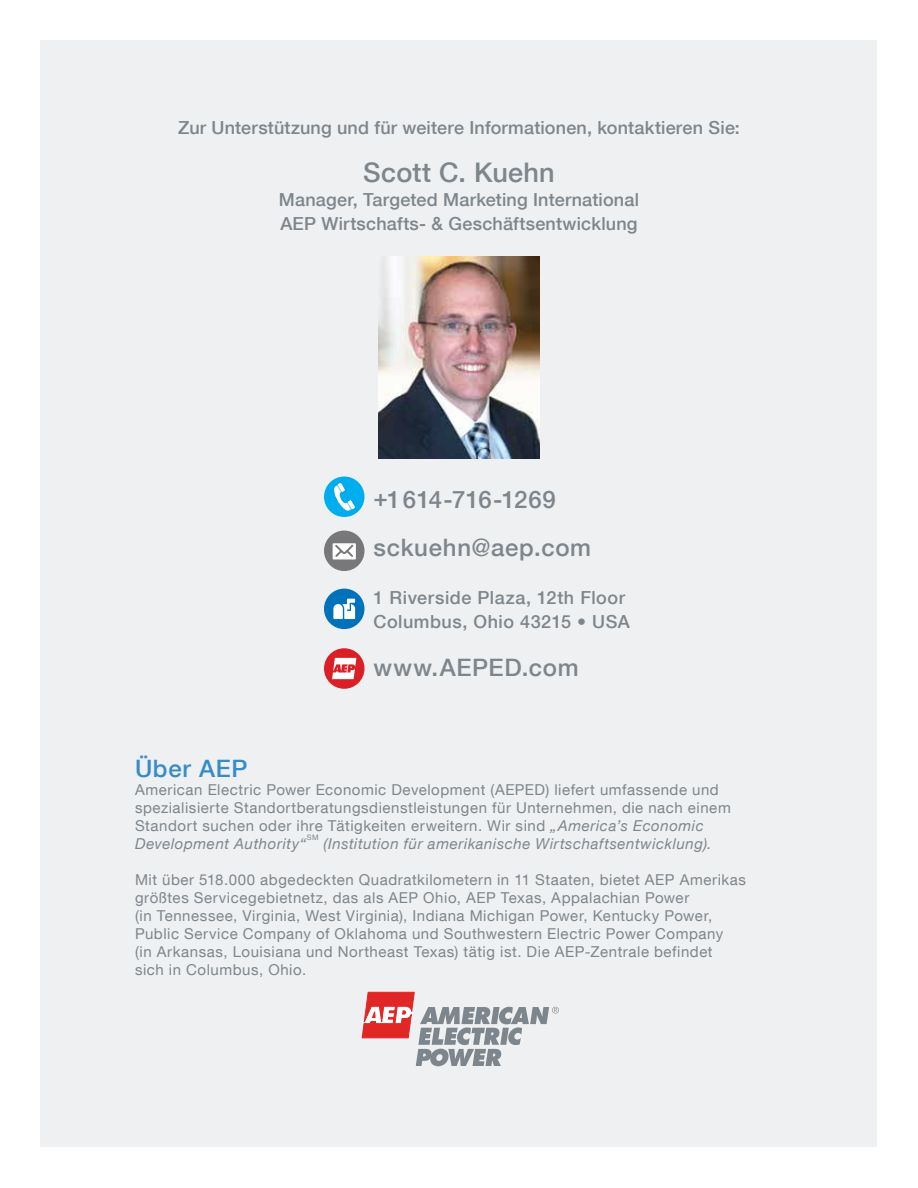
<style>
.page{position:relative;width:918px;height:1188px;background:#fff}
.page>*{position:absolute;margin:0;border:0;box-sizing:border-box;transform-origin:0 0}
.t1{font:500 27px "Helvetica Neue W01 65";letter-spacing:.01em;color:#7d868c}
.t2{font:500 24px/48px "Helvetica Neue W01 65";letter-spacing:.03em;color:#7d868c}
.t3{font:500 24px "Helvetica Neue W01 65";letter-spacing:.03em;color:#358ccb}
.t4{font:500 18px/24px "Helvetica Neue W01 65";letter-spacing:.015em;color:#7d868c}
.t5{font:15px/18px "Helvetica Neue W01 55 Roman";letter-spacing:.035em;color:#7d868c}
.t6{font:15px "Helvetica Neue W01 56 It";letter-spacing:.04em;color:#7d868c}
.t7{font:7.5px "Helvetica Neue W01 55 Roman";color:#7d868c}
.s1{font-family:"Helvetica Neue W01 56 It"}
</style>
<div class="page">
<div style="left:40px;top:40px;width:838px;height:1108px;background:#eff0f1"></div>
<svg style="left:362px;top:992px;width:197px;height:74px"></svg>
<img style="left:378px;top:256px;width:162px;height:203px">
<div style="left:324px;top:531px;width:40px;height:40px;background:#78787a;border-radius:50%"></div>
<svg style="left:333px;top:543px;width:23px;height:16px"></svg>
<svg style="left:333px;top:543px;width:22px;height:16px"></svg>
<div style="left:324px;top:648px;width:40px;height:41px;background:#db1f26;border-radius:50%"></div>
<svg style="left:332px;top:658px;width:24px;height:21px"></svg>
<svg style="left:324px;top:477px;width:40px;height:40px"></svg>
<img style="left:325px;top:477px;width:39px;height:39px">
<div style="left:324px;top:589px;width:40px;height:40px;background:#0072bc;border-radius:50%"></div>
<svg style="left:333px;top:599px;width:22px;height:20px"></svg>
<p class="t4" style="left:178px;top:116px;width:563px">Zur Unterstützung und für weitere Informationen, kontaktieren Sie:</p>
<h1 class="t1" style="left:363px;top:157px;width:193px">Scott C. Kuehn</h1>
<p class="t4" style="left:279px;top:188px;width:362px">Manager, Targeted Marketing International<br>AEP Wirtschafts- &amp; Geschäftsentwicklung</p>
<h2 class="t3" style="left:135px;top:754px;width:114px">Über AEP</h2>
<h2 class="t2" style="left:374px;top:475px;width:219px">+1614-716-1269 sckuehn@aep.com</h2>
<p class="t4" style="left:374px;top:585px;width:258px">1 Riverside Plaza, 12th Floor<br>Columbus, Ohio 43215 • USA</p>
<h2 class="t2" style="left:374px;top:643px;width:207px">www.AEPED.com</h2>
<p class="t5" style="left:135px;top:781px;width:597px">American Electric Power Economic Development (AEPED) liefert umfassende und spezialisierte Standortberatungsdienstleistungen für Unternehmen, die nach einem<br>Standort suchen oder ihre Tätigkeiten erweitern. Wir sind <span class="s1">„America’s Economic</span></p>
<p class="t6" style="left:135px;top:835px;width:173px">Development Authority“</p>
<p class="t7" style="left:307px;top:833px;width:13px">SM</p>
<p class="t6" style="left:324px;top:835px;width:390px">(Institution für amerikanische Wirtschaftsentwicklung).</p>
<p class="t5" style="left:135px;top:871px;width:613px">Mit über 518.000 abgedeckten Quadratkilometern in 11 Staaten, bietet AEP Amerikas größtes Servicegebietnetz, das als AEP Ohio, AEP Texas, Appalachian Power<br>(in Tennessee, Virginia, West Virginia), Indiana Michigan Power, Kentucky Power, Public Service Company of Oklahoma und Southwestern Electric Power Company<br>(in Arkansas, Louisiana und Northeast Texas) tätig ist. Die AEP-Zentrale befindet<br>sich in Columbus, Ohio.</p>
</div>
